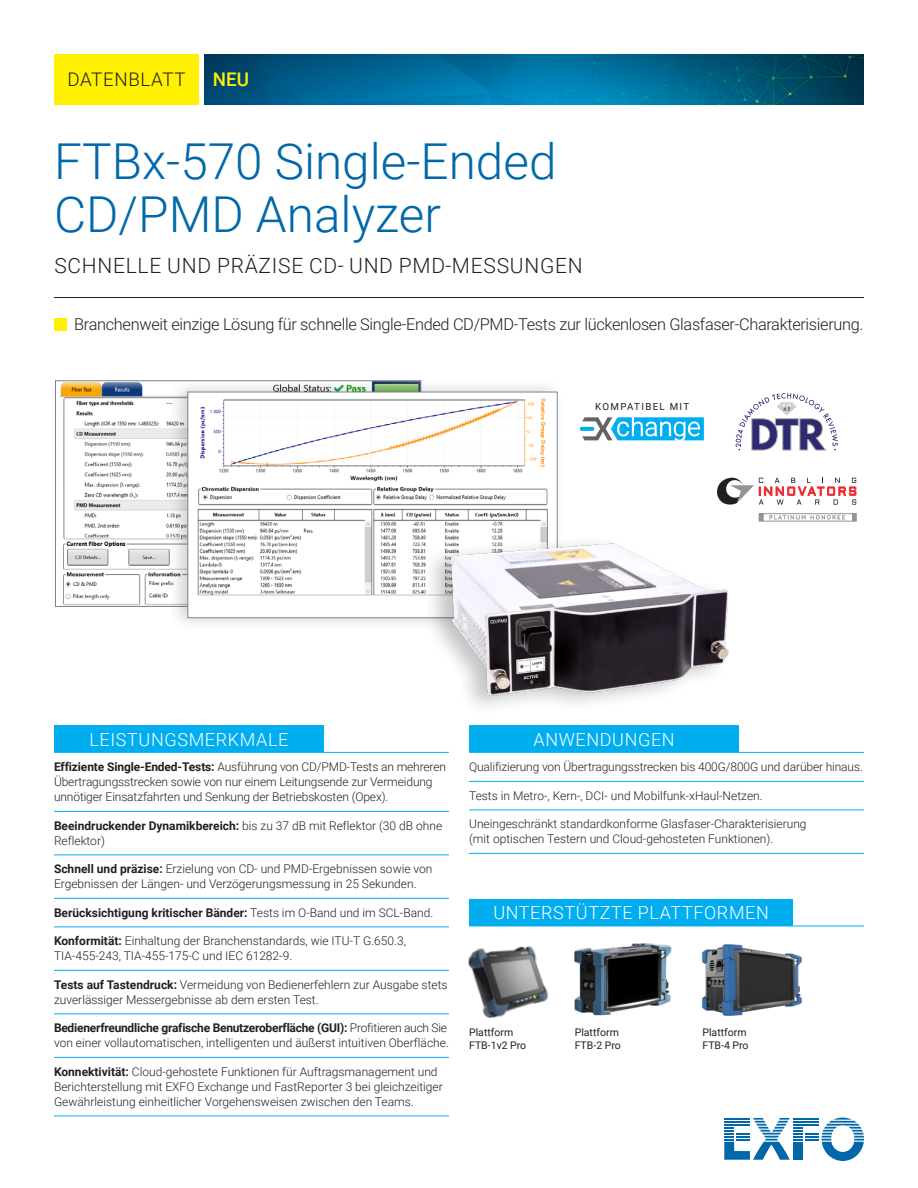
<style>
.page{position:relative;width:918px;height:1188px;background:#fff}
.page>*{position:absolute;margin:0;border:0;box-sizing:border-box;transform-origin:0 0}
.t1{font:300 49.5px/52.5px "Roboto";color:#0068a9}
.t2{font:300 21px "Roboto";letter-spacing:.035em;color:#231f20}
.t3{font:300 18.75px "Roboto";letter-spacing:.035em;color:#231f20}
.t4{font:500 18.75px "Roboto";color:#fff101}
.t5{font:300 18px "Roboto";letter-spacing:.035em;color:#fff}
.t6{font:300 16.35px "Roboto";letter-spacing:-.02em;color:#231f20}
.t7{font:300 12px/15px "Roboto";color:#231f20}
.t8{font:700 12px "Roboto";color:#231f20}
.t9{font:10.5px/13.5px "Roboto";color:#231f20}
.t10{font:9.75px "Roboto";letter-spacing:.135em;color:#231f20}
.s1{font-weight:700}
.s2{font-weight:300}
</style>
<div class="page">
<div style="left:54px;top:54px;width:145px;height:51px;background:#fff101"></div>
<img style="left:204px;top:54px;width:660px;height:51px">
<svg style="left:724px;top:1118px;width:140px;height:43px"></svg>
<hr style="left:724px;top:1124px;width:26px;height:2px;background:#0068a9">
<hr style="left:54px;top:811px;width:395px;height:1px;background:#00aeef">
<hr style="left:54px;top:855px;width:395px;height:1px;background:#00aeef">
<hr style="left:54px;top:898px;width:395px;height:1px;background:#00aeef">
<hr style="left:54px;top:927px;width:395px;height:1px;background:#00aeef">
<hr style="left:54px;top:970px;width:395px;height:1px;background:#00aeef">
<hr style="left:54px;top:1014px;width:395px;height:1px;background:#00aeef">
<hr style="left:54px;top:1057px;width:395px;height:1px;background:#00aeef">
<hr style="left:54px;top:1116px;width:395px;height:1px;background:#00aeef">
<hr style="left:469px;top:781px;width:395px;height:1px;background:#00aeef">
<hr style="left:469px;top:810px;width:395px;height:1px;background:#00aeef">
<hr style="left:469px;top:853px;width:395px;height:1px;background:#00aeef">
<div style="left:469px;top:725px;width:270px;height:27px;background:#00aeef"></div>
<hr style="left:469px;top:752px;width:270px;height:1px;background:#00aeef">
<hr style="left:739px;top:752px;width:125px;height:1px;background:#00aeef">
<div style="left:54px;top:725px;width:270px;height:27px;background:#00aeef"></div>
<hr style="left:54px;top:752px;width:270px;height:1px;background:#00aeef">
<hr style="left:324px;top:752px;width:125px;height:1px;background:#00aeef">
<div style="left:469px;top:899px;width:324px;height:27px;background:#00aeef"></div>
<hr style="left:469px;top:926px;width:324px;height:1px;background:#00aeef">
<hr style="left:793px;top:926px;width:71px;height:1px;background:#00aeef">
<img style="left:701px;top:944px;width:101px;height:72px">
<img style="left:442px;top:946px;width:106px;height:72px">
<img style="left:574px;top:943px;width:97px;height:73px">
<div style="left:54px;top:318px;width:13px;height:13px;background:#fff101"></div>
<hr style="left:54px;top:297px;width:810px;height:1px;background:#231f20">
<svg style="left:580px;top:417px;width:124px;height:23px"></svg>
<img style="left:61px;top:382px;width:107px;height:223px">
<div style="left:168px;top:378px;width:397px;height:254px;background:#231f20;opacity:.21"></div>
<div style="left:188px;top:392px;width:369px;height:226px;background:#fff"></div>
<img style="left:197px;top:398px;width:349px;height:198px">
<div style="left:423px;top:533px;width:307px;height:183px;background:#231f20;opacity:.26"></div>
<img style="left:437px;top:465px;width:298px;height:250px">
<svg style="left:736px;top:393px;width:102px;height:57px"></svg>
<svg style="left:717px;top:478px;width:139px;height:27px"></svg>
<svg style="left:853px;top:514px;width:3px;height:7px"></svg>
<svg style="left:759px;top:514px;width:4px;height:7px"></svg>
<svg style="left:770px;top:515px;width:75px;height:4px"></svg>
<h3 class="t3" style="left:67px;top:67px;width:120px">DATENBLATT</h3>
<h3 class="t4" style="left:213px;top:67px;width:38px">NEU</h3>
<h1 class="t1" style="left:54px;top:133px;width:504px">FTBx-570 Single‑Ended<br>CD/PMD Analyzer</h1>
<h2 class="t2" style="left:54px;top:251px;width:530px">SCHNELLE UND PRÄZISE CD- UND PMD-MESSUNGEN</h2>
<h3 class="t6" style="left:74px;top:313px;width:791px">Branchenweit einzige Lösung für schnelle Single-Ended CD/PMD-Tests zur lückenlosen Glasfaser-Charakterisierung.</h3>
<p class="t10" style="left:595px;top:400px;width:96px">KOMPATIBEL MIT</p>
<h3 class="t5" style="left:90px;top:727px;width:200px">LEISTUNGSMERKMALE</h3>
<h3 class="t5" style="left:534px;top:727px;width:143px">ANWENDUNGEN</h3>
<p class="t7" style="left:54px;top:759px;width:394px"><span class="s1">Effiziente Single-Ended-Tests:</span> Ausführung von CD/PMD-Tests an mehreren<br>Übertragungsstrecken sowie von nur einem Leitungsende zur Vermeidung unnötiger Einsatzfahrten und Senkung der Betriebskosten (Opex).</p>
<p class="t7" style="left:54px;top:818px;width:390px"><span class="s1">Beeindruckender Dynamikbereich:</span> bis zu 37 dB mit Reflektor (30 dB ohne<br>Reflektor)</p>
<p class="t7" style="left:54px;top:861px;width:380px"><span class="s1">Schnell und präzise:</span> Erzielung von CD- und PMD-Ergebnissen sowie von<br>Ergebnissen der Längen- und Verzögerungsmessung in 25 Sekunden.</p>
<p class="t8" style="left:54px;top:904px;width:381px">Berücksichtigung kritischer Bänder: <span class="s2">Tests im O-Band und im SCL‑Band.</span></p>
<p class="t7" style="left:54px;top:933px;width:354px"><span class="s1">Konformität:</span> Einhaltung der Branchenstandards, wie ITU‑T G.650.3,<br>TIA‑455-243, TIA-455-175-C und IEC 61282‑9.</p>
<p class="t7" style="left:54px;top:977px;width:395px"><span class="s1">Tests auf Tastendruck:</span> Vermeidung von Bedienerfehlern zur Ausgabe stets zuverlässiger Messergebnisse ab dem ersten Test.</p>
<p class="t7" style="left:54px;top:1020px;width:396px"><span class="s1">Bedienerfreundliche grafische Benutzeroberfläche (GUI):</span> Profitieren auch Sie von einer vollautomatischen, intelligenten und äußerst intuitiven Oberfläche.</p>
<p class="t7" style="left:54px;top:1064px;width:390px"><span class="s1">Konnektivität:</span> Cloud-gehostete Funktionen für Auftragsmanagement und<br>Berichterstellung mit EXFO Exchange und FastReporter 3 bei gleichzeitiger<br>Gewährleistung einheitlicher Vorgehensweisen zwischen den Teams.</p>
<p class="t7" style="left:469px;top:759px;width:395px">Qualifizierung von Übertragungsstrecken bis 400G/800G und darüber hinaus.</p>
<p class="t7" style="left:469px;top:788px;width:295px">Tests in Metro-, Kern-, DCI- und Mobilfunk-xHaul-Netzen.</p>
<p class="t7" style="left:469px;top:816px;width:339px">Uneingeschränkt standardkonforme Glasfaser-Charakterisierung (mit optischen Testern und Cloud-gehosteten Funktionen).</p>
<h3 class="t5" style="left:493px;top:900px;width:277px">UNTERSTÜTZTE PLATTFORMEN</h3>
<p class="t9" style="left:469px;top:1025px;width:59px">Plattform<br>FTB-1v2 Pro</p>
<p class="t9" style="left:575px;top:1025px;width:48px">Plattform<br>FTB-2 Pro</p>
<p class="t9" style="left:702px;top:1025px;width:48px">Plattform<br>FTB-4 Pro</p>
</div>
